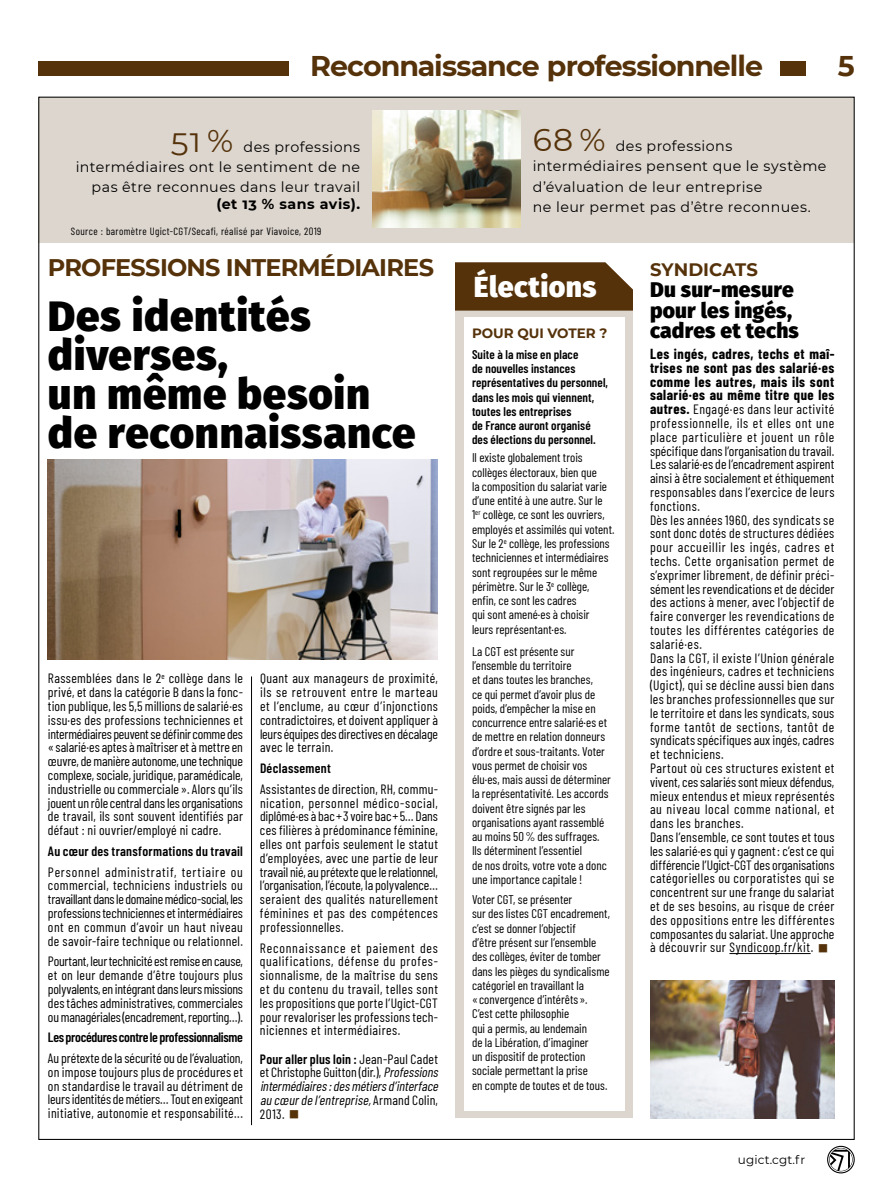
<style>
.page{position:relative;width:893px;height:1191px;background:#fff}
.page>*{position:absolute;margin:0;border:0;box-sizing:border-box;transform-origin:0 0}
.t1{font:900 42px/39px "Fira Sans";letter-spacing:.015em;color:#000}
.t2{font:700 28.5px "Montserrat";letter-spacing:-.03em;color:#55320a}
.t3{font:900 28.5px "Fira Sans";letter-spacing:.015em;color:#fff}
.t4{font:700 24px "Montserrat";letter-spacing:-.03em;color:#55320a}
.t5{font:900 21px/20.7px "Fira Sans";letter-spacing:.01em;color:#000}
.t6{font:700 18px "Montserrat";letter-spacing:.005em;color:#55320a}
.t7{font:14.25px/20.2px "Montserrat";letter-spacing:.03em;color:#000}
.t8{font:700 14.25px/13.8px "Barlow Condensed";letter-spacing:.035em;color:#000;text-align:justify}
.t9{font:700 14.25px "Montserrat";color:#000}
.t10{font:13.5px/13.8px "Barlow Condensed";letter-spacing:.025em;color:#000;text-align:justify}
.t11{font:italic 13.5px/13.8px "Barlow Condensed";color:#000}
.t12{font:600 13.5px "Barlow Condensed";letter-spacing:.015em;color:#000}
.t13{font:600 13.5px "Barlow Condensed";letter-spacing:-.025em;color:#000}
.t14{font:700 13.5px "Montserrat";letter-spacing:-.005em;color:#55320a}
.t15{font:12.6px/14.2px "Barlow Condensed";color:#000}
.t16{font:600 12.6px/14.2px "Barlow Condensed";letter-spacing:.005em;color:#000}
.t17{font:12px "Montserrat";letter-spacing:.01em;color:#000}
.t18{font:10.5px "Barlow Condensed";letter-spacing:.035em;color:#000}
.s1{font-size:31.5px;color:#55320a}
.s2{font-weight:600;font-style:normal}
.s3{font-style:normal}
.s4{font-family:"Montserrat";font-style:normal;font-size:21px;color:#55320a}
.s5{font-weight:700;font-size:14.25px}
.s6{font-family:"Montserrat";font-size:21px;color:#55320a}
</style>
<div class="page">
<div style="left:38px;top:97px;width:816px;height:146px;background:#ddd6ce"></div>
<div style="left:455px;top:310px;width:178px;height:808px;background:#ddd6ce"></div>
<img style="left:373px;top:110px;width:147px;height:118px">
<img style="left:48px;top:459px;width:390px;height:200px">
<img style="left:650px;top:980px;width:184px;height:138px">
<div style="left:38px;top:62px;width:251px;height:14px;background:#55320a"></div>
<div style="left:780px;top:62px;width:26px;height:14px;background:#55320a"></div>
<hr style="left:251px;top:676px;width:1px;height:449px;background:#000">
<div style="left:463px;top:317px;width:161px;height:794px;background:#fff"></div>
<hr style="left:729px;top:953px;width:82px;height:1px;background:#000">
<svg style="left:455px;top:262px;width:178px;height:49px;background:#5e3d17"></svg>
<div style="left:827px;top:1145px;width:28px;height:28px;border:3px solid #000;border-radius:50%"></div>
<svg style="left:827px;top:1148px;width:24px;height:26px"></svg>
<div style="left:828px;top:1147px;width:25px;height:25px;border:1px solid #fff;border-radius:50%"></div>
<h2 class="t2" style="left:310px;top:45px;width:454px">Reconnaissance professionnelle</h2>
<h2 class="t2" style="left:838px;top:45px;width:18px">5</h2>
<p class="t7" style="left:76px;top:136px;width:286px;text-align:right"><span class="s1">51 %</span> des professions intermédiaires ont le sentiment de ne pas être reconnues dans leur travail</p>
<p class="t9" style="left:216px;top:194px;width:145px">(et 13 % sans avis).</p>
<p class="t18" style="left:71px;top:223px;width:252px">Source : baromètre Ugict-CGT/Secafi, réalisé par Viavoice, 2019</p>
<p class="t7" style="left:533px;top:135px;width:295px"><span class="s1">68 %</span> des professions intermédiaires pensent que le système d’évaluation de leur entreprise<br>ne leur permet pas d’être reconnues.</p>
<h3 class="t4" style="left:48px;top:250px;width:385px">Professions intermédiaires</h3>
<h1 class="t1" style="left:48px;top:293px;width:369px">Des identités diverses,<br>un même besoin de reconnaissance</h1>
<p class="t10" style="left:48px;top:670px;width:197px">Rassemblées dans le 2<sup>e</sup> collège dans le privé, et dans la catégorie B dans la fonc&shy;tion publique, les 5,5 millions de salarié·es issu·es des professions techniciennes et intermédiaires peuvent se définir comme des «salarié·es aptes à maîtriser et à mettre en œuvre, de manière autonome, une technique complexe, sociale, juridique, paramédicale, industrielle ou commerciale ». Alors qu’ils jouent un rôle central dans les organisations de travail, ils sont souvent identifiés par défaut : ni ouvrier/employé ni cadre.</p>
<p class="t12" style="left:48px;top:841px;width:196px">Au cœur des transformations du travail</p>
<p class="t10" style="left:48px;top:864px;width:197px">Personnel administratif, tertiaire ou commercial, techniciens industriels ou travaillant dans le domaine médico-social, les professions techniciennes et intermédiaires ont en commun d’avoir un haut niveau de savoir-faire technique ou relationnel.</p>
<p class="t10" style="left:48px;top:953px;width:197px">Pourtant, leur technicité est remise en cause, et on leur demande d’être toujours plus polyvalents, en intégrant dans leurs missions des tâches administratives, commerciales ou managériales (encadrement, reporting…).</p>
<p class="t13" style="left:48px;top:1027px;width:196px">Les procédures contre le professionnalisme</p>
<p class="t10" style="left:48px;top:1050px;width:196px">Au prétexte de la sécurité ou de l’évaluation, on impose toujours plus de procédures et on standardise le travail au détriment de leurs identités de métiers…Tout en exigeant initiative, autonomie et responsabilité...</p>
<p class="t10" style="left:260px;top:670px;width:179px">Quant aux manageurs de proximité, ils se retrouvent entre le marteau et l’enclume, au cœur d’injonctions contradictoires, et doivent appliquer à leurs équipes des directives en décalage avec le terrain.</p>
<p class="t12" style="left:260px;top:758px;width:73px">Déclassement</p>
<p class="t10" style="left:260px;top:781px;width:180px">Assistantes de direction, RH, commu&shy;nication, personnel médico-social, diplômé·es à bac+3 voire bac+5… Dans ces filières à prédominance féminine, elles ont parfois seulement le statut d’employées, avec une partie de leur travail nié, au prétexte que le relationnel, l’organisation, l’écoute, la polyvalence… seraient des qualités naturellement féminines et pas des compétences professionnelles.</p>
<p class="t10" style="left:260px;top:939px;width:179px">Reconnaissance et paiement des qualifications, défense du profes&shy;sionnalisme, de la maîtrise du sens et du contenu du travail, telles sont les propositions que porte l’Ugict-CGT pour revaloriser les professions tech&shy;niciennes et intermédiaires.</p>
<p class="t11" style="left:260px;top:1050px;width:183px"><span class="s2">Pour aller plus loin :</span> <span class="s3">Jean-Paul Cadet et Christophe Guitton (dir.),</span> Professions intermédiaires:desmétiersd’interface au cœurdel’entreprise,<span class="s3">A r m a n d C o l i n , 2013.</span> <span class="s4">■</span></p>
<h2 class="t3" style="left:474px;top:261px;width:124px">Élections</h2>
<p class="t14" style="left:472px;top:324px;width:137px">Pour qui voter ?</p>
<p class="t16" style="left:472px;top:346px;width:138px">Suite à la mise en place<br>de nouvelles instances représentatives du personnel, dans les mois qui viennent, toutes les entreprises<br>de France auront organisé des élections du personnel.</p>
<p class="t15" style="left:472px;top:450px;width:144px">Il existe globalement trois collèges électoraux, bien que<br>la composition du salariat varie d’une entité à une autre. Sur le<br>1<sup>er</sup> collège, ce sont les ouvriers, employés et assimilés qui votent.<br>Sur le 2<sup>e</sup> collège, les professions techniciennes et intermédiaires sont regroupées sur le même périmètre. Sur le 3<sup>e</sup> collège, enfin, ce sont les cadres<br>qui sont amené·es à choisir<br>leurs représentant·es.</p>
<p class="t15" style="left:472px;top:643px;width:140px">La CGT est présente sur l’ensemble du territoire<br>et dans toutes les branches,<br>ce qui permet d’avoir plus de poids, d’empêcher la mise en concurrence entre salarié·es et de mettre en relation donneurs d’ordre et sous-traitants. Voter vous permet de choisir vos élu·es, mais aussi de déterminer la représentativité. Les accords doivent être signés par les organisations ayant rassemblé au moins 50% des suffrages.<br>Ils déterminent l’essentiel<br>de nos droits, votre vote a donc une importance capitale !</p>
<p class="t15" style="left:472px;top:891px;width:140px">Voter CGT, se présenter<br>sur des listes CGT encadrement, c’est se donner l’objectif<br>d’être présent sur l’ensemble des collèges, éviter de tomber dans les pièges du syndicalisme catégoriel en travaillant la «convergence d’intérêts».<br>C’est cette philosophie<br>qui a permis, au lendemain<br>de la Libération, d’imaginer<br>un dispositif de protection sociale permettant la prise<br>en compte de toutes et de tous.</p>
<h3 class="t6" style="left:650px;top:257px;width:107px">Syndicats</h3>
<h3 class="t5" style="left:650px;top:277px;width:150px">Du sur-mesure pour les ingés, cadres et techs</h3>
<p class="t8" style="left:650px;top:346px;width:186px">Les ingés, cadres, techs et maî&shy;trises ne sont pas des salarié·es comme les autres, mais ils sont salarié·es au même titre que les</p>
<p class="t10" style="left:650px;top:401px;width:186px;text-align:left"><span class="s5">autres.</span> Engagé·es dans leur activité professionnelle, ils et elles ont une place particulière et jouent un rôle spécifique dans l’organisation du travail.<br>Les salarié·es de l’encadrement aspirent ainsi à être socialement et éthiquement responsables dans l’exercice de leurs fonctions.<br>Dès les années 1960, des syndicats se sont donc dotés de structures dédiées pour accueillir les ingés, cadres et techs. Cette organisation permet de s’exprimer librement, de définir préci&shy;sément les revendications et de décider des actions à mener, avec l’objectif de faire converger les revendications de toutes les différentes catégories de salarié·es.<br>Dans la CGT, il existe l’Union générale des ingénieurs, cadres et techniciens (Ugict), qui se décline aussi bien dans les branches professionnelles que sur le territoire et dans les syndicats, sous forme tantôt de sections, tantôt de syndicats spécifiques aux ingés, cadres et techniciens.<br>Partout où ces structures existent et vivent, ces salariés sont mieux défendus, mieux entendus et mieux représentés au niveau local comme national, et dans les branches.<br>Dans l’ensemble, ce sont toutes et tous les salarié·es qui y gagnent: c’est ce qui différencie l’Ugict-CGT des organisations catégorielles ou corporatistes qui se concentrent sur une frange du salariat et de ses besoins, au risque de créer des oppositions entre les différentes composantes du salariat. Une approche à découvrir sur Syndicoop.fr/kit. <span class="s6">■</span></p>
<p class="t17" style="left:738px;top:1151px;width:69px">ugict.cgt.fr</p>
</div>
